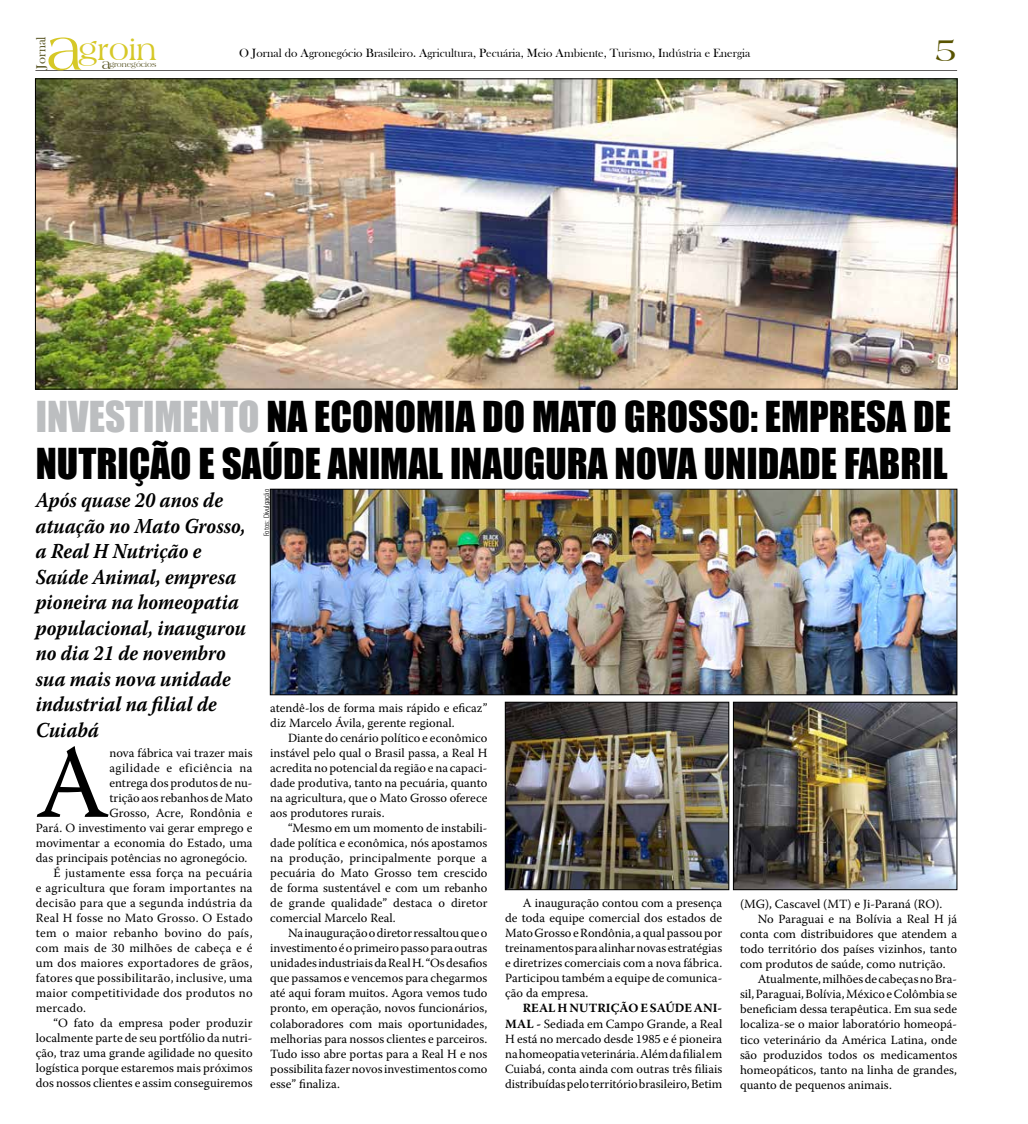
<style>
.page{position:relative;width:1028px;height:1124px;background:#fff}
.page>*{position:absolute;margin:0;border:0;box-sizing:border-box;transform-origin:0 0}
.t1{font:103.5px "Warnock Pro";color:#000}
.t2{font:39.12px/46.9px "Impact";color:#000}
.t3{font:39.12px "Impact";color:#bcbec0}
.t4{font:33.75px "Americana BT";color:#585300}
.t5{font:31.25px "Americana BT";color:#d6c827}
.t6{font:italic 700 21.25px/25.5px "Warnock Pro";color:#000;scale:.9 1}
.t7{font:13.5px "Bask Old Face";color:#585423}
.t8{font:12.5px/15px "Warnock Pro";color:#000;text-align:justify}
.t9{font:12.5px "Warnock Pro";letter-spacing:.02em;color:#000}
.t10{font:12.5px "Warnock Pro";letter-spacing:.025em;color:#000}
.t11{font:12.5px "Warnock Pro";letter-spacing:.035em;color:#000}
.t12{font:700 12.5px "Warnock Pro";color:#000}
.t13{font:12.25px "Bask Old Face";color:#000}
.t14{font:7.62px "Americana BT";color:#585423}
.t15{font:300 condensed 7.5px "Zurich BT";color:#000}
.s1{font-size:60px}
.s2{font-size:14.62px}
.s3{color:#000}
.s4{font-weight:700}
</style>
<div class="page">
<hr style="left:35px;top:70px;width:922px;height:1px;background:#221f20">
<img style="left:272px;top:491px;width:683px;height:201px">
<div style="left:270px;top:489px;width:687px;height:205px;border:1px solid #000"></div>
<img style="left:507px;top:704px;width:220px;height:183px">
<div style="left:505px;top:702px;width:224px;height:187px;border:1px solid #000"></div>
<img style="left:735px;top:704px;width:220px;height:183px">
<div style="left:733px;top:702px;width:224px;height:187px;border:1px solid #000"></div>
<img style="left:37px;top:81px;width:918px;height:306px">
<p class="t7" style="left:34px;top:69px;width:34px;rotate:-90deg">Jornal</p>
<h3 class="t5" style="left:46px;top:32px;width:112px"><span class="s1">a</span>groin</h3>
<p class="t14" style="left:102px;top:60px;width:56px"><span class="s2">a</span>gronegócios</p>
<p class="t13" style="left:239px;top:46px;width:512px">O Jornal do Agronegócio Brasileiro. Agricultura, Pecuária, Meio Ambiente, Turismo, Indústria e Energia</p>
<h3 class="t4" style="left:935px;top:30px;width:23px">5</h3>
<h2 class="t2" style="left:36px;top:391px;width:916px;text-indent:380px">MIA DO MATO GROSSO: EMPRESA DE<br>NUTRI ÇÃO E SAÚDE ANIMAL INAUGURA NOVA UNIDADE FABRIL</h2>
<h2 class="t3" style="left:36px;top:386px;width:317px">INVESTIMENTO <span class="s3">NA ECONO</span></h2>
<h3 class="t6" style="left:36px;top:487px;width:235px">Após quase 20 anos de atuação no Mato Grosso, a Real H Nutrição e<br>Saúde Animal, empresa pioneira na homeopatia populacional, inaugurou no dia 21 de novembro sua mais nova unidade industrial na filial de<br>Cuiabá</h3>
<h1 class="t1" style="left:36px;top:720px;width:75px">A</h1>
<p class="t8" style="left:109px;top:744px;width:145px">nova fábrica vai trazer mais</p>
<p class="t11" style="left:109px;top:760px;width:145px">agilidade e eficiência na</p>
<p class="t8" style="left:109px;top:774px;width:145px">entrega dos produtos de nu-</p>
<p class="t8" style="left:109px;top:789px;width:145px">trição aos rebanhos de Mato</p>
<p class="t8" style="left:109px;top:804px;width:145px">Grosso, Acre, Rondônia e</p>
<p class="t8" style="left:36px;top:819px;width:218px">Pará. O investimento vai gerar emprego e</p>
<p class="t8" style="left:36px;top:834px;width:218px">movimentar a economia do Estado, uma</p>
<p class="t8" style="left:36px;top:849px;width:213px">das principais potências no agronegócio.</p>
<p class="t9" style="left:54px;top:865px;width:200px">É justamente essa força na pecuária</p>
<p class="t9" style="left:36px;top:880px;width:218px">e agricultura que foram importantes na</p>
<p class="t9" style="left:36px;top:895px;width:218px">decisão para que a segunda indústria da</p>
<p class="t9" style="left:36px;top:910px;width:218px">Real H fosse no Mato Grosso. O Estado</p>
<p class="t9" style="left:36px;top:925px;width:218px">tem o maior rebanho bovino do país,</p>
<p class="t9" style="left:36px;top:940px;width:218px">com mais de 30 milhões de cabeça e é</p>
<p class="t10" style="left:36px;top:955px;width:218px">um dos maiores exportadores de grãos,</p>
<p class="t9" style="left:36px;top:970px;width:218px">fatores que possibilitarão, inclusive, uma</p>
<p class="t9" style="left:36px;top:985px;width:218px">maior competitividade dos produtos no</p>
<p class="t8" style="left:36px;top:999px;width:52px">mercado.</p>
<p class="t8" style="left:54px;top:1014px;width:200px">“O fato da empresa poder produzir</p>
<p class="t8" style="left:36px;top:1029px;width:218px">localmente parte de seu portfólio da nutri-</p>
<p class="t8" style="left:36px;top:1044px;width:218px">ção, traz uma grande agilidade no quesito</p>
<p class="t8" style="left:36px;top:1059px;width:218px">logística porque estaremos mais próximos</p>
<p class="t8" style="left:36px;top:1074px;width:218px">dos nossos clientes e assim conseguiremos</p>
<p class="t15" style="left:262px;top:536px;width:49px;rotate:-90deg">Fotos: Divulgação</p>
<p class="t8" style="left:270px;top:700px;width:219px">atendê-los de forma mais rápido e eficaz” diz Marcelo Ávila, gerente regional.</p>
<p class="t8" style="left:270px;top:730px;width:219px;text-indent:18px">Diante do cenário político e econômico instável pelo qual o Brasil passa, a Real H acredita no potencial da região e na capaci&shy;dade produtiva, tanto na pecuária, quanto na agricultura, que o Mato Grosso oferece aos produtores rurais.</p>
<p class="t8" style="left:270px;top:820px;width:219px;text-indent:18px">“Mesmo em um momento de instabili&shy;dade política e econômica, nós apostamos na produção, principalmente porque a pecuária do Mato Grosso tem crescido de forma sustentável e com um rebanho de grande qualidade” destaca o diretor comercial Marcelo Real.</p>
<p class="t8" style="left:270px;top:925px;width:219px;text-indent:18px">Na inauguração o diretor ressaltou que o investimento é o primeiro passo para outras unidades industriais da Real H. “Os desafios que passamos e vencemos para chegarmos até aqui foram muitos. Agora vemos tudo pronto, em operação, novos funcionários, colaboradores com mais oportunidades, melhorias para nossos clientes e parceiros.<br>Tudo isso abre portas para a Real H e nos possibilita fazer novos investimentos como esse” finaliza.</p>
<p class="t8" style="left:505px;top:895px;width:219px;text-indent:18px">A inauguração contou com a presença de toda equipe comercial dos estados de Mato Grosso e Rondônia, a qual passou por treinamentos para alinhar novas estratégias e diretrizes comerciais com a nova fábrica.<br>Participou também a equipe de comunica&shy;ção da empresa.</p>
<p class="t12" style="left:523px;top:1000px;width:10px">REA</p>
<p class="t12" style="left:548px;top:1000px;width:155px">L H NUTRIÇÃO E SAÚDE ANI</p>
<p class="t8" style="left:505px;top:1000px;width:219px;text-indent:212px"><span class="s4">- MAL -</span> Sediada em Campo Grande, a Real H está no mercado desde 1985 e é pioneira na homeopatia veterinária. Além da filial em Cuiabá, conta ainda com outras três filiais distribuídas pelo território brasileiro, Betim</p>
<p class="t8" style="left:740px;top:896px;width:204px">(MG), Cascavel (MT) e Ji-Paraná (RO).</p>
<p class="t8" style="left:757px;top:911px;width:201px">No Paraguai e na Bolívia a Real H já</p>
<p class="t8" style="left:740px;top:926px;width:219px">conta com distribuidores que atendem a</p>
<p class="t8" style="left:740px;top:941px;width:219px">todo território dos países vizinhos, tanto</p>
<p class="t8" style="left:740px;top:956px;width:207px">com produtos de saúde, como nutrição.</p>
<p class="t8" style="left:757px;top:971px;width:201px">Atualmente, milhões de cabeças no Bra-</p>
<p class="t8" style="left:740px;top:986px;width:219px">sil, Paraguai, Bolívia, México e Colômbia se</p>
<p class="t8" style="left:740px;top:1001px;width:219px">beneficiam dessa terapêutica. Em sua sede</p>
<p class="t8" style="left:740px;top:1016px;width:219px">localiza-se o maior laboratório homeopá-</p>
<p class="t8" style="left:740px;top:1031px;width:219px">tico veterinário da América Latina, onde</p>
<p class="t8" style="left:740px;top:1046px;width:219px">são produzidos todos os medicamentos</p>
<p class="t8" style="left:740px;top:1061px;width:219px">homeopáticos, tanto na linha de grandes,</p>
<p class="t8" style="left:740px;top:1076px;width:153px">quanto de pequenos animais.</p>
</div>
